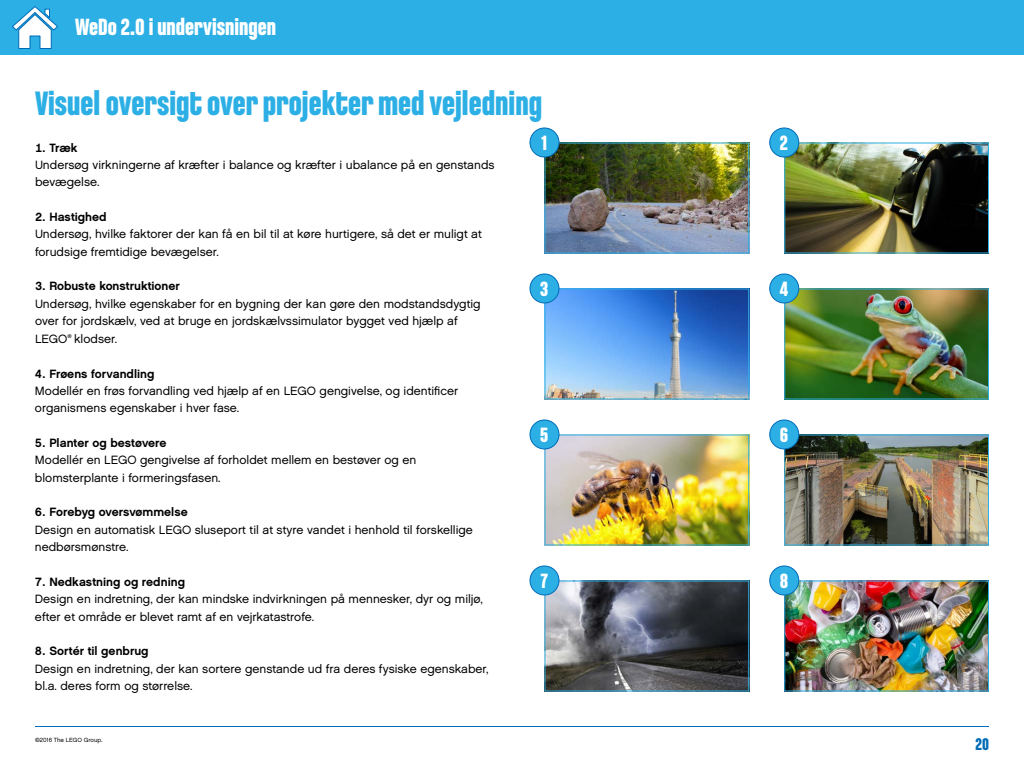
<style>
.page{position:relative;width:1024px;height:768px;background:#fff}
.page>*{position:absolute;margin:0;border:0;box-sizing:border-box;transform-origin:0 0}
.t1{font:700 36px "LEGO Chalet Comprime 80";color:#2cafe5}
.t2{font:700 25px "LEGO Chalet Comprime 80";color:#fff}
.t3{font:700 22px "LEGO Chalet Comprime 80";color:#fff}
.t4{font:700 18px "LEGO Chalet Comprime 80";color:#006cb7}
.t5{font:12px/17.5px "LEGO Chalet 60";color:#000}
.t6{font:700 12px "LEGO Chalet 60";color:#000}
.t7{font:6px "LEGO Chalet 60";color:#000}
</style>
<div class="page">
<div style="left:0;top:0;width:1024px;height:55px;background:#2cafe5"></div>
<hr style="left:35px;top:726px;width:954px;height:2px;background:#006cb7">
<img style="left:786px;top:582px;width:201px;height:108px">
<div style="left:784px;top:580px;width:205px;height:112px;border:1px solid #2cafe5"></div>
<img style="left:546px;top:582px;width:201px;height:108px">
<div style="left:544px;top:580px;width:205px;height:112px;border:1px solid #2cafe5"></div>
<img style="left:786px;top:436px;width:201px;height:108px">
<div style="left:784px;top:434px;width:205px;height:112px;border:1px solid #2cafe5"></div>
<img style="left:546px;top:436px;width:201px;height:108px">
<img style="left:786px;top:290px;width:201px;height:108px">
<div style="left:784px;top:288px;width:205px;height:112px;border:1px solid #2cafe5"></div>
<img style="left:546px;top:290px;width:201px;height:108px">
<div style="left:544px;top:288px;width:205px;height:112px;border:1px solid #2cafe5"></div>
<img style="left:786px;top:144px;width:201px;height:108px">
<div style="left:784px;top:142px;width:205px;height:112px;border:1px solid #2cafe5"></div>
<img style="left:546px;top:144px;width:201px;height:108px">
<div style="left:544px;top:142px;width:205px;height:112px;border:1px solid #2cafe5"></div>
<svg style="left:12px;top:6px;width:46px;height:43px"></svg>
<div style="left:770px;top:566px;width:29px;height:29px;background:#2cafe5;border-radius:50%"></div>
<div style="left:769px;top:566px;width:30px;height:30px;border:1px solid #006cb7;border-radius:50%"></div>
<div style="left:770px;top:420px;width:29px;height:29px;background:#2cafe5;border-radius:50%"></div>
<div style="left:769px;top:420px;width:30px;height:30px;border:1px solid #006cb7;border-radius:50%"></div>
<div style="left:770px;top:274px;width:29px;height:29px;background:#2cafe5;border-radius:50%"></div>
<div style="left:769px;top:274px;width:30px;height:30px;border:1px solid #006cb7;border-radius:50%"></div>
<div style="left:770px;top:128px;width:29px;height:29px;background:#2cafe5;border-radius:50%"></div>
<div style="left:769px;top:128px;width:30px;height:30px;border:1px solid #006cb7;border-radius:50%"></div>
<div style="left:530px;top:566px;width:29px;height:29px;background:#2cafe5;border-radius:50%"></div>
<div style="left:530px;top:566px;width:30px;height:30px;border:1px solid #006cb7;border-radius:50%"></div>
<div style="left:530px;top:420px;width:29px;height:29px;background:#2cafe5;border-radius:50%"></div>
<div style="left:530px;top:420px;width:30px;height:30px;border:1px solid #006cb7;border-radius:50%"></div>
<div style="left:530px;top:274px;width:29px;height:29px;background:#2cafe5;border-radius:50%"></div>
<div style="left:530px;top:274px;width:30px;height:30px;border:1px solid #006cb7;border-radius:50%"></div>
<div style="left:530px;top:128px;width:29px;height:29px;background:#2cafe5;border-radius:50%"></div>
<div style="left:530px;top:128px;width:30px;height:30px;border:1px solid #006cb7;border-radius:50%"></div>
<h2 class="t2" style="left:75px;top:12px;width:203px">WeDo 2.0 i undervisningen</h2>
<h1 class="t1" style="left:35px;top:82px;width:509px">Visuel oversigt over projekter med vejledning</h1>
<p class="t6" style="left:35px;top:140px;width:44px">1. Træk</p>
<p class="t5" style="left:35px;top:156px;width:461px">Undersøg virkningerne af kræfter i balance og kræfter i ubalance på en genstands bevægelse.</p>
<p class="t6" style="left:35px;top:209px;width:73px">2. Hastighed</p>
<p class="t5" style="left:35px;top:226px;width:448px">Undersøg, hvilke faktorer der kan få en bil til at køre hurtigere, så det er muligt at forudsige fremtidige bevægelser.</p>
<p class="t6" style="left:35px;top:279px;width:146px">3. Robuste konstruktioner</p>
<p class="t5" style="left:35px;top:295px;width:447px">Undersøg, hvilke egenskaber for en bygning der kan gøre den modstandsdygtig over for jordskælv, ved at bruge en jordskælvssimulator bygget ved hjælp af<br>LEGO<sup>®</sup> klodser.</p>
<p class="t6" style="left:35px;top:366px;width:121px">4. Frøens forvandling</p>
<p class="t5" style="left:35px;top:382px;width:425px">Modellér en frøs forvandling ved hjælp af en LEGO gengivelse, og identificer organismens egenskaber i hver fase.</p>
<p class="t6" style="left:35px;top:435px;width:133px">5. Planter og bestøvere</p>
<p class="t5" style="left:35px;top:452px;width:383px">Modellér en LEGO gengivelse af forholdet mellem en bestøver og en blomsterplante i formeringsfasen.</p>
<p class="t6" style="left:35px;top:505px;width:154px">6. Forebyg oversvømmelse</p>
<p class="t5" style="left:35px;top:521px;width:439px">Design en automatisk LEGO sluseport til at styre vandet i henhold til forskellige nedbørsmønstre.</p>
<p class="t6" style="left:35px;top:574px;width:152px">7. Nedkastning og redning</p>
<p class="t5" style="left:35px;top:590px;width:449px">Design en indretning, der kan mindske indvirkningen på mennesker, dyr og miljø, efter et område er blevet ramt af en vejrkatastrofe.</p>
<p class="t6" style="left:35px;top:644px;width:115px">8. Sortér til genbrug</p>
<p class="t5" style="left:35px;top:660px;width:455px">Design en indretning, der kan sortere genstande ud fra deres fysiske egenskaber, bl.a. deres form og størrelse.</p>
<h3 class="t3" style="left:541px;top:130px;width:7px">1</h3>
<h3 class="t3" style="left:540px;top:276px;width:10px">3</h3>
<h3 class="t3" style="left:540px;top:422px;width:10px">5</h3>
<h3 class="t3" style="left:541px;top:568px;width:9px">7</h3>
<h3 class="t3" style="left:780px;top:130px;width:10px">2</h3>
<h3 class="t3" style="left:780px;top:276px;width:10px">4</h3>
<h3 class="t3" style="left:780px;top:422px;width:10px">6</h3>
<h3 class="t3" style="left:780px;top:568px;width:10px">8</h3>
<p class="t7" style="left:35px;top:736px;width:69px">©2016 The LEGO Group.</p>
<h3 class="t4" style="left:976px;top:734px;width:15px">20</h3>
</div>
